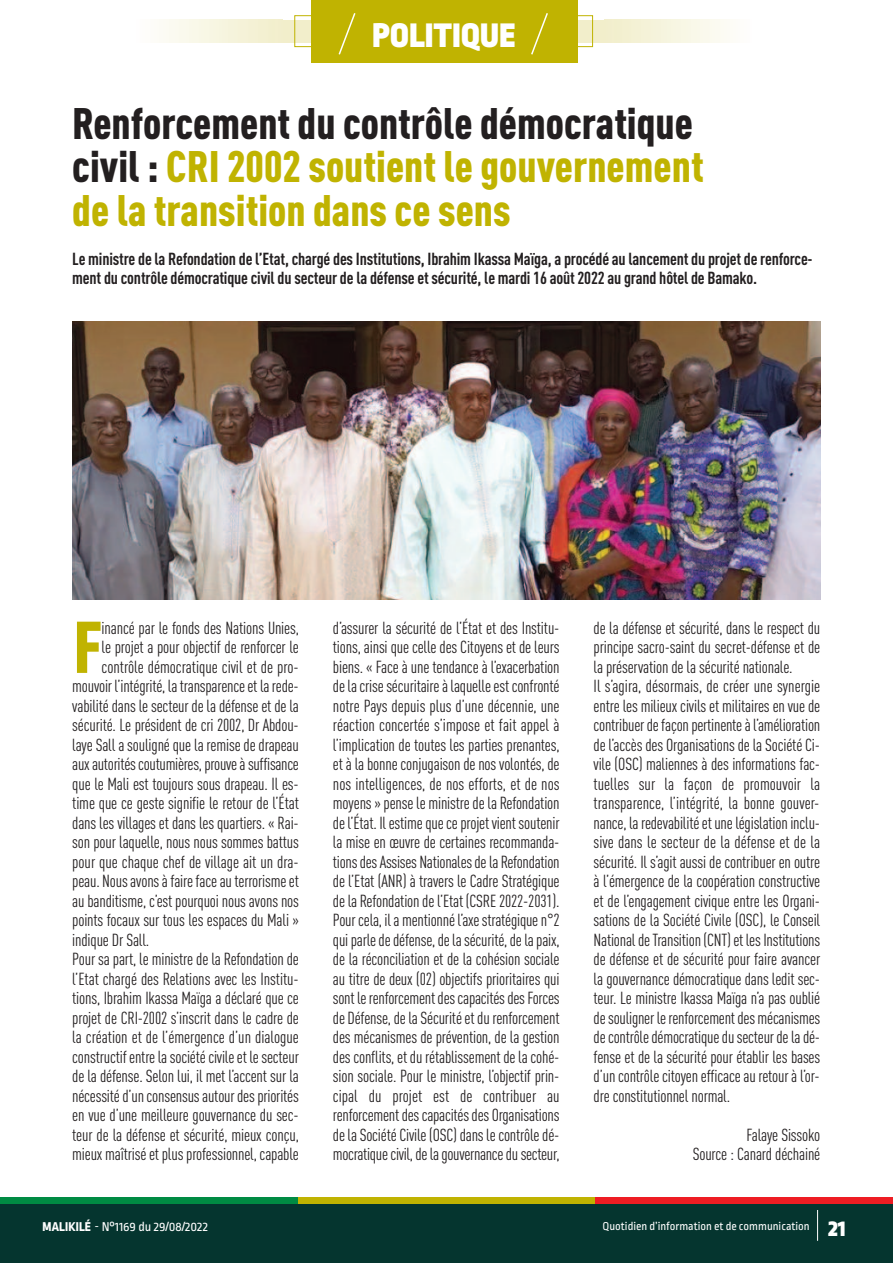
<style>
.page{position:relative;width:893px;height:1263px;background:#fff}
.page>*{position:absolute;margin:0;border:0;box-sizing:border-box;transform-origin:0 0}
.t1{font:900 condensed 72px "DIN Pro";color:#c0b301}
.t2{font:900 condensed 43.5px/43.5px "DIN Pro";color:#c0b301}
.t3{font:900 36px "Ropa Sans Pro";letter-spacing:.01em;color:#fff}
.t4{font:condensed 17.25px/19.5px "DIN Pro";letter-spacing:-.01em;color:#231f20;text-align:justify}
.t5{font:700 condensed 17.25px/19.5px "DIN Pro";letter-spacing:-.01em;color:#231f20}
.t6{font:13.5px "Ropa Sans Pro";color:#fff}
.t7{font:12px "Ropa Sans Pro";color:#fff}
.s1{color:#231f20}
.s2{font-weight:800}
.s3{font-weight:900;font-size:24px}
</style>
<div class="page">
<div style="left:0;top:1203px;width:893px;height:60px;background:#05352f"></div>
<div style="left:0;top:1197px;width:298px;height:6px;background:#008b43"></div>
<div style="left:298px;top:1197px;width:297px;height:6px;background:#c0b301"></div>
<div style="left:595px;top:1197px;width:298px;height:6px;background:#ee1d23"></div>
<hr style="left:817px;top:1210px;width:1px;height:31px;background:#fff">
<div style="left:283px;top:20px;width:323px;height:23px;background:#f2eecb"></div>
<div style="left:136px;top:20px;width:147px;height:23px;background:linear-gradient(to right,#fefefe,#f1eeca)"></div>
<div style="left:605px;top:20px;width:147px;height:23px;background:linear-gradient(to right,#f1eeca,#fefefd)"></div>
<div style="left:294px;top:15px;width:299px;height:32px;border:1px solid #c0b301"></div>
<div style="left:311px;top:0;width:266px;height:63px;background:#c0b301"></div>
<svg style="left:338px;top:13px;width:18px;height:42px"></svg>
<svg style="left:531px;top:13px;width:17px;height:42px"></svg>
<img style="left:72px;top:322px;width:749px;height:277px">
<h3 class="t3" style="left:372px;top:23px;width:144px">POLITIQUE</h3>
<h2 class="t2" style="left:72px;top:105px;width:633px"><span class="s1">Renforcement du contrôle démocratique civil :</span> CRI 2002 soutient le gouvernement de la transition dans ce sens</h2>
<p class="t5" style="left:72px;top:250px;width:742px">Le ministre de la Refondation de l’Etat, chargé des Institutions, Ibrahim Ikassa Maïga, a procédé au lancement du projet de renforce&shy;ment du contrôle démocratique civil du secteur de la défense et sécurité, le mardi 16 août 2022 au grand hôtel de Bamako.</p>
<h1 class="t1" style="left:73px;top:622px;width:31px">F</h1>
<p class="t4" style="left:102px;top:620px;width:199px">inancé par le fonds des Nations Unies,</p>
<p class="t4" style="left:102px;top:639px;width:199px">le projet a pour objectif de renforcer le</p>
<p class="t4" style="left:102px;top:659px;width:199px">contrôle démocratique civil et de pro-</p>
<p class="t4" style="left:72px;top:678px;width:228px">mouvoir l’intégrité, latransparenceet larede-</p>
<p class="t4" style="left:72px;top:698px;width:228px">vabilité dans le secteur de la défense et de la</p>
<p class="t4" style="left:72px;top:717px;width:228px">sécurité. Le président de cri 2002, Dr Abdou-</p>
<p class="t4" style="left:72px;top:737px;width:228px">laye Sall a souligné que la remise de drapeau</p>
<p class="t4" style="left:72px;top:756px;width:228px">auxautoritéscoutumières,prouveàsuffisance</p>
<p class="t4" style="left:72px;top:776px;width:228px">que le Mali est toujours sous drapeau. Il es-</p>
<p class="t4" style="left:72px;top:795px;width:228px">time que ce geste signifie le retour de l’État</p>
<p class="t4" style="left:72px;top:815px;width:228px">dans les villages et dans les quartiers. « Rai-</p>
<p class="t4" style="left:72px;top:834px;width:228px">son pour laquelle, nous nous sommes battus</p>
<p class="t4" style="left:72px;top:854px;width:228px">pour que chaque chef de village ait un dra-</p>
<p class="t4" style="left:72px;top:873px;width:228px">peau. Nousavonsàfairefaceauterrorismeet</p>
<p class="t4" style="left:72px;top:893px;width:228px">au banditisme, c’est pourquoi nous avons nos</p>
<p class="t4" style="left:72px;top:912px;width:228px">points focaux sur tous les espaces du Mali »</p>
<p class="t4" style="left:72px;top:932px;width:79px">indique Dr Sall.</p>
<p class="t4" style="left:72px;top:951px;width:228px">Pour sa part, le ministre de la Refondation de</p>
<p class="t4" style="left:72px;top:971px;width:228px">l’Etat chargé des Relations avec les Institu-</p>
<p class="t4" style="left:72px;top:990px;width:228px">tions, Ibrahim Ikassa Maïga a déclaré que ce</p>
<p class="t4" style="left:72px;top:1010px;width:228px">projet de CRI-2002 s’inscrit dans le cadre de</p>
<p class="t4" style="left:72px;top:1029px;width:228px">la création et de l’émergence d’un dialogue</p>
<p class="t4" style="left:72px;top:1049px;width:228px">constructifentrelasociétécivileet lesecteur</p>
<p class="t4" style="left:72px;top:1068px;width:228px">de la défense. Selon lui, il met l’accent sur la</p>
<p class="t4" style="left:72px;top:1088px;width:228px">nécessitéd’unconsensusautourdespriorités</p>
<p class="t4" style="left:72px;top:1107px;width:228px">en vue d’une meilleure gouvernance du sec-</p>
<p class="t4" style="left:72px;top:1127px;width:228px">teur de la défense et sécurité, mieux conçu,</p>
<p class="t4" style="left:72px;top:1146px;width:228px">mieux maîtrisé et plus professionnel, capable</p>
<p class="t4" style="left:333px;top:620px;width:228px">d’assurer la sécurité de l’État et des Institu&shy;tions, ainsi que celle des Citoyens et de leurs biens. « Face à une tendance à l’exacerbation delacrisesécuritaireàlaquelleestconfronté notre Pays depuis plus d’une décennie, une réaction concertée s’impose et fait appel à l’implication de toutes les parties prenantes, et à la bonne conjugaison de nos volontés, de nos intelligences, de nos efforts, et de nos moyens » pense le ministre de la Refondation del’État. Ilestimequeceprojetvientsoutenir la mise en œuvre de certaines recommanda&shy;tionsdesAssises Nationalesdela Refondation de l’Etat (ANR) à travers le Cadre Stratégique de la Refondation de l’Etat (CSRE 2022-2031).<br>Pourcela, ilamentionnél’axestratégiquen°2 quiparlededéfense,delasécurité,delapaix, de la réconciliation et de la cohésion sociale au titre de deux (02) objectifs prioritaires qui sont lerenforcementdescapacitésdesForces de Défense, de la Sécurité et du renforcement des mécanismes de prévention, de la gestion des conflits, et du rétablissement de la cohé&shy;sion sociale. Pour le ministre, l’objectif prin&shy;cipal du projet est de contribuer au renforcementdescapacitésdes Organisations de la Société Civile (OSC) dans le contrôle dé&shy;mocratiquecivil,delagouvernancedusecteur,</p>
<p class="t4" style="left:594px;top:620px;width:228px;text-align:left">de la défense et sécurité, dans le respect du principe sacro-saint du secret-défense et de la préservation de la sécurité nationale.<br>Il s’agira, désormais, de créer une synergie entre les milieux civils et militaires en vue de contribuerdefaçonpertinenteàl’amélioration de l’accès des Organisations de la Société Ci&shy;vile (OSC) maliennes à des informations fac&shy;tuelles sur la façon de promouvoir la transparence, l’intégrité, la bonne gouver&shy;nance, laredevabilitéetunelégislationinclu&shy;sive dans le secteur de la défense et de la sécurité. Il s’agit aussi de contribuer en outre à l’émergence de la coopération constructive et de l’engagement civique entre les Organi&shy;sations de la Société Civile (OSC), le Conseil NationaldeTransition(CNT)et lesInstitutions de défense et de sécurité pour faire avancer la gouvernance démocratique dans ledit sec&shy;teur. Le ministre Ikassa Maïga n’a pas oublié desouligner lerenforcementdesmécanismes decontrôledémocratiquedusecteurdeladé&shy;fense et de la sécurité pour établir les bases d’un contrôle citoyen efficace au retour à l’or&shy;dre constitutionnel normal.</p>
<p class="t4" style="left:693px;top:1127px;width:129px;text-align:right">Falaye Sissoko<br>Source : Canard déchainé</p>
<p class="t6" style="left:43px;top:1222px;width:167px"><span class="s2">MALIKILé</span> - N°1169 du 29/08/2022</p>
<p class="t7" style="left:603px;top:1222px;width:244px">Quotidien d’information et de communication <span class="s3">21</span></p>
</div>
